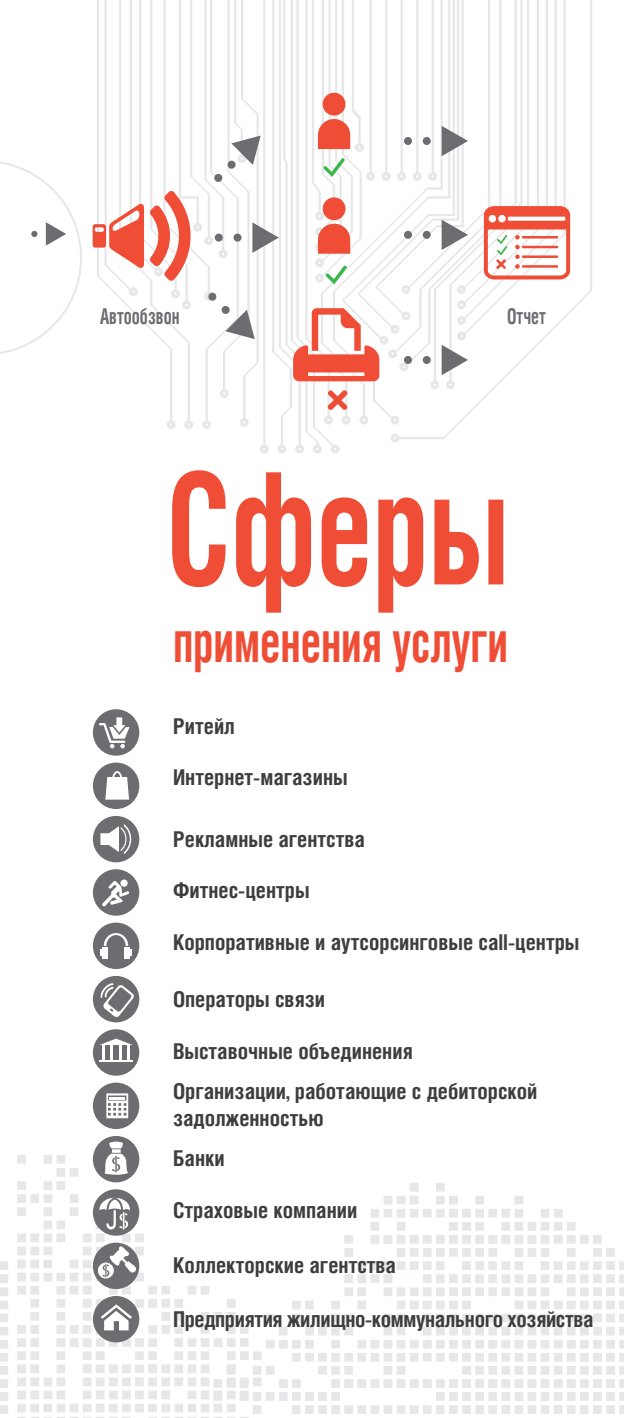
<style>
.page{position:relative;width:624px;height:1418px;background:#fff}
.page>*{position:absolute;margin:0;border:0;box-sizing:border-box;transform-origin:0 0}
.t1{font:700 155.2px "Helios Cond C";color:#ef4d35;scale:.78 1}
.t2{font:700 56.2px "Helios Cond C";color:#ef4d35;scale:.78 1}
.t3{font:700 21.8px/39.6px "Helios Cond C";color:#3e3e3f}
.t4{font:700 21.8px "Helios Cond C";color:#6c6d70;scale:.78 1}
</style>
<div class="page">
<svg style="left:97px;top:0;width:495px;height:453px"></svg>
<svg style="left:17px;top:1155px;width:193px;height:258px"></svg>
<svg style="left:213px;top:1183px;width:411px;height:231px"></svg>
<svg style="left:0;top:161px;width:82px;height:193px"></svg>
<svg style="left:93px;top:191px;width:103px;height:90px"></svg>
<svg style="left:293px;top:308px;width:86px;height:73px"></svg>
<div style="left:322px;top:197px;width:23px;height:23px;background:#ef4d35;border-radius:50%"></div>
<svg style="left:318px;top:224px;width:32px;height:30px"></svg>
<div style="left:322px;top:93px;width:23px;height:23px;background:#ef4d35;border-radius:50%"></div>
<svg style="left:318px;top:119px;width:32px;height:30px"></svg>
<svg style="left:484px;top:206px;width:86px;height:73px"></svg>
<svg style="left:31px;top:231px;width:6px;height:6px"></svg>
<svg style="left:46px;top:222px;width:20px;height:24px"></svg>
<div style="left:233px;top:233px;width:8px;height:9px;background:#6c6d70;border-radius:50%"></div>
<div style="left:215px;top:233px;width:8px;height:9px;background:#6c6d70;border-radius:50%"></div>
<svg style="left:252px;top:222px;width:27px;height:31px"></svg>
<div style="left:422px;top:231px;width:8px;height:8px;background:#6c6d70;border-radius:50%"></div>
<div style="left:404px;top:231px;width:8px;height:8px;background:#6c6d70;border-radius:50%"></div>
<svg style="left:441px;top:220px;width:27px;height:30px"></svg>
<div style="left:422px;top:137px;width:8px;height:8px;background:#6c6d70;border-radius:50%"></div>
<div style="left:404px;top:137px;width:8px;height:8px;background:#6c6d70;border-radius:50%"></div>
<svg style="left:441px;top:126px;width:27px;height:30px"></svg>
<div style="left:422px;top:356px;width:8px;height:8px;background:#6c6d70;border-radius:50%"></div>
<div style="left:404px;top:356px;width:8px;height:8px;background:#6c6d70;border-radius:50%"></div>
<svg style="left:441px;top:345px;width:27px;height:30px"></svg>
<svg style="left:214px;top:135px;width:47px;height:47px"></svg>
<svg style="left:208px;top:292px;width:47px;height:47px"></svg>
<svg style="left:327px;top:390px;width:20px;height:20px"></svg>
<svg style="left:323px;top:158px;width:21px;height:19px"></svg>
<svg style="left:325px;top:265px;width:22px;height:19px"></svg>
<div style="left:93px;top:709px;width:46px;height:46px;background:#6c6d70;border-radius:50%"></div>
<svg style="left:99px;top:717px;width:30px;height:31px"></svg>
<div style="left:93px;top:922px;width:46px;height:47px;background:#6c6d70;border-radius:50%"></div>
<div style="left:103px;top:946px;width:5px;height:12px;background:#fff"></div>
<div style="left:124px;top:946px;width:6px;height:12px;background:#fff"></div>
<svg style="left:100px;top:933px;width:32px;height:22px"></svg>
<div style="left:93px;top:975px;width:46px;height:47px;background:#6c6d70;border-radius:50%"></div>
<svg style="left:100px;top:983px;width:34px;height:34px"></svg>
<div style="left:93px;top:1082px;width:46px;height:47px;background:#6c6d70;border-radius:50%"></div>
<svg style="left:106px;top:1093px;width:22px;height:25px"></svg>
<hr style="left:109px;top:1096px;width:16px;height:3px;background:#fff">
<div style="left:93px;top:1295px;width:46px;height:47px;background:#6c6d70;border-radius:50%"></div>
<svg style="left:100px;top:1304px;width:32px;height:26px"></svg>
<div style="left:93px;top:869px;width:46px;height:46px;background:#6c6d70;border-radius:50%"></div>
<svg style="left:102px;top:881px;width:27px;height:25px"></svg>
<div style="left:120px;top:879px;width:8px;height:7px;background:#fff;border-radius:50%"></div>
<div style="left:93px;top:816px;width:46px;height:46px;background:#6c6d70;border-radius:50%"></div>
<svg style="left:100px;top:824px;width:31px;height:30px"></svg>
<div style="left:93px;top:1189px;width:46px;height:46px;background:#6c6d70;border-radius:50%"></div>
<svg style="left:99px;top:1197px;width:31px;height:34px"></svg>
<div style="left:93px;top:1029px;width:46px;height:46px;background:#6c6d70;border-radius:50%"></div>
<svg style="left:99px;top:1038px;width:34px;height:7px"></svg>
<hr style="left:99px;top:1060px;width:34px;height:2px;background:#fff">
<hr style="left:102px;top:1044px;width:3px;height:17px;background:#fff">
<hr style="left:127px;top:1044px;width:3px;height:17px;background:#fff">
<hr style="left:110px;top:1044px;width:3px;height:17px;background:#fff">
<hr style="left:119px;top:1044px;width:3px;height:17px;background:#fff">
<div style="left:93px;top:762px;width:46px;height:47px;background:#6c6d70;border-radius:50%"></div>
<svg style="left:105px;top:771px;width:24px;height:28px"></svg>
<div style="left:93px;top:1135px;width:46px;height:47px;background:#6c6d70;border-radius:50%"></div>
<svg style="left:104px;top:1141px;width:24px;height:34px"></svg>
<div style="left:93px;top:1242px;width:46px;height:46px;background:#6c6d70;border-radius:50%"></div>
<div style="left:98px;top:1262px;width:16px;height:16px;background:#fff;border-radius:50%"></div>
<svg style="left:102px;top:1244px;width:34px;height:33px"></svg>
<svg style="left:0;top:1261px;width:8px;height:153px"></svg>
<p class="t4" style="left:100px;top:303px;width:104px">Автообзвон</p>
<p class="t4" style="left:507px;top:303px;width:51px">Отчет</p>
<h1 class="t1" style="left:167px;top:436px;width:440px">Сферы</h1>
<h2 class="t2" style="left:173px;top:608px;width:431px">применения услуги</h2>
<p class="t3" style="left:173px;top:705px;width:63px">Ритейл</p>
<p class="t3" style="left:173px;top:757px;width:176px">Интернет-магазины</p>
<p class="t3" style="left:173px;top:818px;width:193px">Рекламные агентства</p>
<p class="t3" style="left:173px;top:870px;width:138px">Фитнес-центры</p>
<p class="t3" style="left:173px;top:921px;width:408px">Корпоративные и аутсорсинговые call-центры</p>
<p class="t3" style="left:173px;top:979px;width:154px">Операторы связи</p>
<p class="t3" style="left:173px;top:1030px;width:366px">Выставочные объединения<br>Организации, работающие с дебиторской</p>
<p class="t3" style="left:173px;top:1098px;width:152px">задолженностью<br>Банки</p>
<p class="t3" style="left:173px;top:1189px;width:186px">Страховые компании</p>
<p class="t3" style="left:173px;top:1244px;width:224px">Коллекторские агентства</p>
<p class="t3" style="left:173px;top:1298px;width:422px">Предприятия жилищно-коммунального хозяйства</p>
</div>
